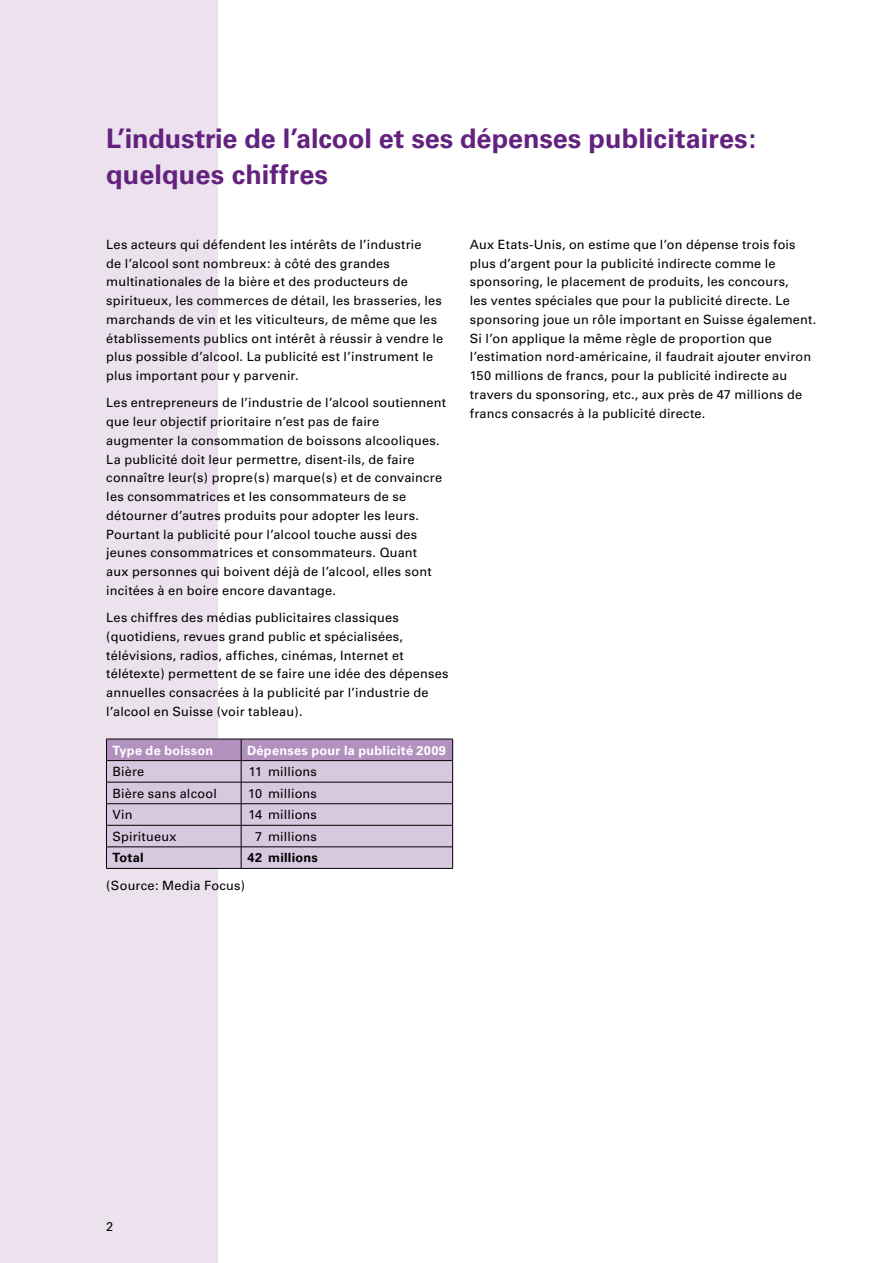
<style>
.page{position:relative;width:893px;height:1263px;background:#fff}
.page>*{position:absolute;margin:0;border:0;box-sizing:border-box;transform-origin:0 0}
.t1{font:700 27px/36px "Univers";color:#64227f}
.t2{font:12.75px/18.8px "Univers";letter-spacing:.015em;color:#000}
.t3{font:700 12.75px "Univers";letter-spacing:.02em;color:#fff}
.t4{font:700 12.75px "Univers";letter-spacing:.02em;color:#000}
</style>
<div class="page">
<div style="left:0;top:0;width:218px;height:1263px;background:#ebe2ee"></div>
<svg style="left:106px;top:739px;width:347px;height:129px;background:#c6b4ce"></svg>
<hr style="left:106px;top:868px;width:135px;height:1px;background:#000">
<hr style="left:241px;top:868px;width:212px;height:1px;background:#000">
<h1 class="t1" style="left:106px;top:121px;width:652px">L’industrie de l’alcool et ses dépenses publicitaires: quelques chiffres</h1>
<p class="t2" style="left:106px;top:235px;width:338px">Les acteurs qui défendent les intérêts de l’industrie<br>de l’alcool sont nombreux: à côté des grandes multinationales de la bière et des producteurs de spiritueux, les commerces de détail, les brasseries, les marchands de vin et les viticulteurs, de même que les établissements publics ont intérêt à réussir à vendre le plus possible d’alcool. La publicité est l’instrument le plus important pour y parvenir.</p>
<p class="t2" style="left:106px;top:393px;width:341px">Les entrepreneurs de l’industrie de l’alcool soutiennent que leur objectif prioritaire n’est pas de faire augmenter la consommation de boissons alcooliques.<br>La publicité doit leur permettre, disent-ils, de faire connaître leur(s) propre(s) marque(s) et de convaincre les consommatrices et les consommateurs de se détourner d’autres produits pour adopter les leurs.<br>Pourtant la publicité pour l’alcool touche aussi des jeunes consommatrices et consommateurs. Quant<br>aux personnes qui boivent déjà de l’alcool, elles sont incitées à en boire encore davantage.</p>
<p class="t2" style="left:106px;top:608px;width:344px">Les chiffres des médias publicitaires classiques (quotidiens, revues grand public et spécialisées, télévisions, radios, affiches, cinémas, Internet et télétexte) permettent de se faire une idée des dépenses annuelles consacrées à la publicité par l’industrie de l’alcool en Suisse (voir tableau).</p>
<p class="t3" style="left:112px;top:743px;width:102px">Type de boisson</p>
<p class="t3" style="left:247px;top:743px;width:200px">Dépenses pour la publicité 2009</p>
<p class="t2" style="left:112px;top:762px;width:33px">Bière</p>
<p class="t2" style="left:249px;top:762px;width:70px">11 millions</p>
<p class="t2" style="left:112px;top:784px;width:106px">Bière sans alcool</p>
<p class="t2" style="left:248px;top:784px;width:70px">10 millions</p>
<p class="t2" style="left:112px;top:805px;width:22px">Vin</p>
<p class="t2" style="left:248px;top:805px;width:70px">14 millions</p>
<p class="t2" style="left:112px;top:827px;width:66px">Spiritueux</p>
<p class="t2" style="left:255px;top:827px;width:63px">7 millions</p>
<p class="t4" style="left:112px;top:850px;width:33px">Total</p>
<p class="t4" style="left:248px;top:850px;width:72px">42 millions</p>
<p class="t2" style="left:106px;top:876px;width:140px">(Source: Media Focus)</p>
<p class="t2" style="left:470px;top:235px;width:348px">Aux Etats-Unis, on estime que l’on dépense trois fois plus d’argent pour la publicité indirecte comme le sponsoring, le placement de produits, les concours,<br>les ventes spéciales que pour la publicité directe. Le sponsoring joue un rôle important en Suisse également.<br>Si l’on applique la même règle de proportion que l’estimation nord-américaine, il faudrait ajouter environ 150 millions de francs, pour la publicité indirecte au travers du sponsoring, etc., aux près de 47 millions de francs consacrés à la publicité directe.</p>
<p class="t2" style="left:106px;top:1217px;width:9px">2</p>
</div>
